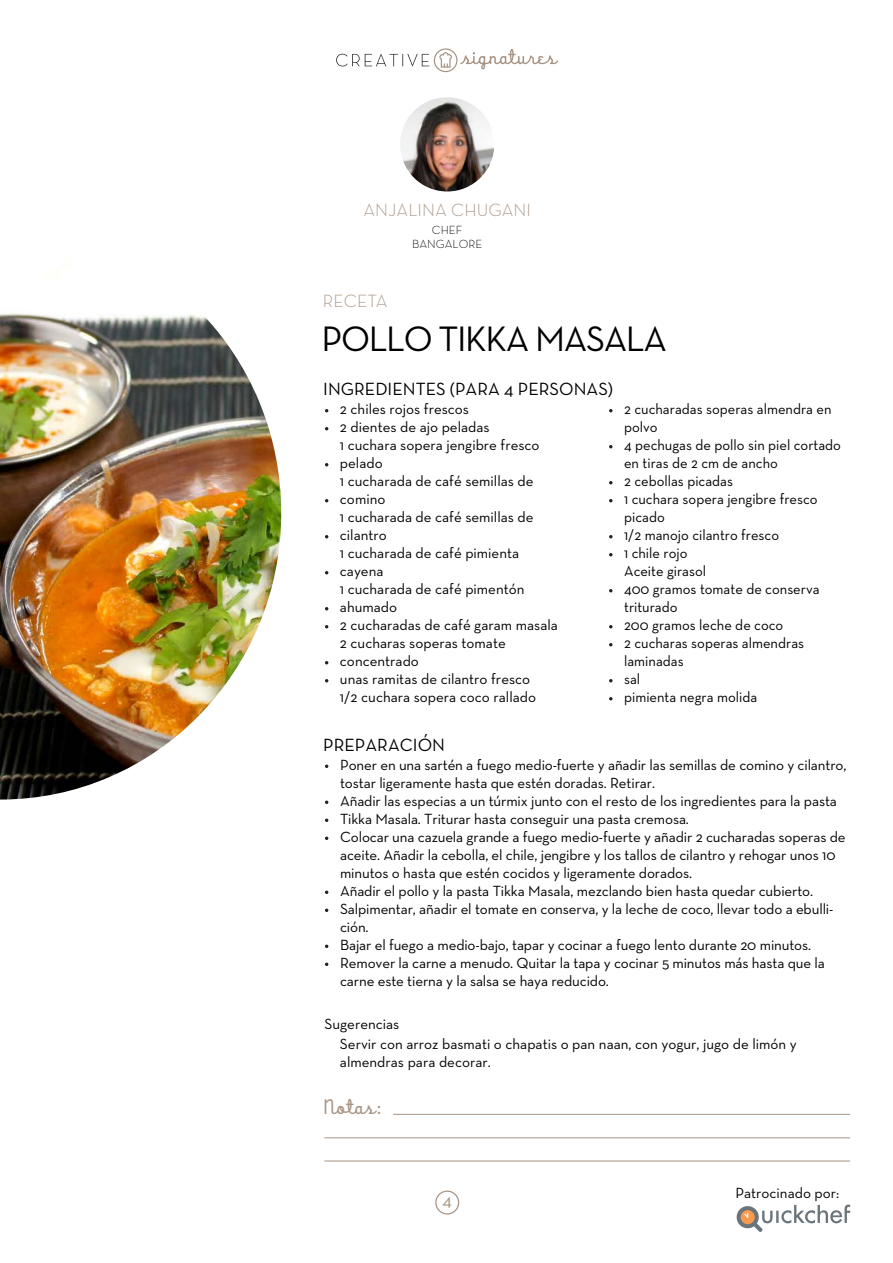
<style>
.page{position:relative;width:893px;height:1263px;background:#fff}
.page>*{position:absolute;margin:0;border:0;box-sizing:border-box;transform-origin:0 0}
.t1{font:36px "Neutra Text";letter-spacing:-.04em;color:#000}
.t2{font:21px "HT Cartoleria";color:#a79383}
.t3{font:18px "Neutra Text";color:#000}
.t4{font:300 18px "Neutra Text";color:#a79383}
.t5{font:18px "Neutra Text";color:#a79383}
.t6{font:15px/18px "Neutra Text";color:#000}
.t7{font:300 12px/14.4px "Neutra Text";color:#000;text-align:center}
</style>
<div class="page">
<svg style="left:435px;top:1190px;width:24px;height:24px"></svg>
<hr style="left:393px;top:1114px;width:457px;height:1px;background:#a79383">
<hr style="left:324px;top:1161px;width:526px;height:1px;background:#a79383">
<hr style="left:324px;top:1137px;width:526px;height:1px;background:#a79383">
<svg style="left:325px;top:764px;width:3px;height:4px"></svg>
<svg style="left:325px;top:818px;width:3px;height:4px"></svg>
<svg style="left:325px;top:836px;width:3px;height:4px"></svg>
<svg style="left:325px;top:800px;width:3px;height:4px"></svg>
<svg style="left:325px;top:890px;width:3px;height:4px"></svg>
<svg style="left:325px;top:908px;width:3px;height:4px"></svg>
<svg style="left:325px;top:962px;width:3px;height:4px"></svg>
<svg style="left:325px;top:944px;width:3px;height:4px"></svg>
<svg style="left:336px;top:48px;width:222px;height:24px"></svg>
<img style="left:0;top:313px;width:281px;height:486px">
<img style="left:400px;top:97px;width:94px;height:94px;border-radius:47px">
<svg style="left:736px;top:1204px;width:114px;height:28px"></svg>
<p class="t4" style="left:363px;top:198px;width:169px">ANJALINA CHUGANI</p>
<p class="t4" style="left:323px;top:290px;width:66px">RECETA</p>
<p class="t7" style="left:412px;top:222px;width:72px">CHEF<br>BANGALORE</p>
<h1 class="t1" style="left:321px;top:317px;width:347px">POLLO TIKKA MASALA</h1>
<p class="t3" style="left:323px;top:378px;width:291px">INGREDIENTES (PARA 4 PERSONAS)</p>
<p class="t6" style="left:340px;top:400px;width:219px">2 chiles rojos frescos<br>2 dientes de ajo peladas<br>1 cuchara sopera jengibre fresco pelado<br>1 cucharada de café semillas de comino<br>1 cucharada de café semillas de cilantro<br>1 cucharada de café pimienta cayena<br>1 cucharada de café pimentón ahumado<br>2 cucharadas de café garam masala<br>2 cucharas soperas tomate concentrado<br>unas ramitas de cilantro fresco<br>1/2 cuchara sopera coco rallado</p>
<p class="t3" style="left:323px;top:734px;width:123px">PREPARACIÓN</p>
<p class="t6" style="left:624px;top:400px;width:218px">2 cucharadas soperas almendra en polvo<br>4 pechugas de pollo sin piel cortado en tiras de 2 cm de ancho<br>2 cebollas picadas<br>1 cuchara sopera jengibre fresco picado<br>1/2 manojo cilantro fresco<br>1 chile rojo<br>Aceite girasol<br>400 gramos tomate de conserva triturado<br>200 gramos leche de coco<br>2 cucharas soperas almendras laminadas<br>sal<br>pimienta negra molida</p>
<p class="t6" style="left:340px;top:756px;width:508px">Poner en una sartén a fuego medio-fuerte y añadir las semillas de comino y cilantro, tostar ligeramente hasta que estén doradas. Retirar.<br>Añadir las especias a un túrmix junto con el resto de los ingredientes para la pasta Tikka Masala. Triturar hasta conseguir una pasta cremosa.<br>Colocar una cazuela grande a fuego medio-fuerte y añadir 2 cucharadas soperas de aceite. Añadir la cebolla, el chile, jengibre y los tallos de cilantro y rehogar unos 10 minutos o hasta que estén cocidos y ligeramente dorados.<br>Añadir el pollo y la pasta Tikka Masala, mezclando bien hasta quedar cubierto.<br>Salpimentar, añadir el tomate en conserva, y la leche de coco, llevar todo a ebulli&shy;ción.<br>Bajar el fuego a medio-bajo, tapar y cocinar a fuego lento durante 20 minutos.<br>Remover la carne a menudo. Quitar la tapa y cocinar 5 minutos más hasta que la carne este tierna y la salsa se haya reducido.</p>
<p class="t6" style="left:325px;top:1015px;width:76px">Sugerencias</p>
<p class="t6" style="left:340px;top:1035px;width:458px">Servir con arroz basmati o chapatis o pan naan, con yogur, jugo de limón y almendras para decorar.</p>
<h2 class="t2" style="left:325px;top:1093px;width:59px">Notas:</h2>
<p class="t5" style="left:442px;top:1189px;width:11px">4</p>
<p class="t6" style="left:735px;top:1184px;width:106px">Patrocinado por:</p>
</div>
